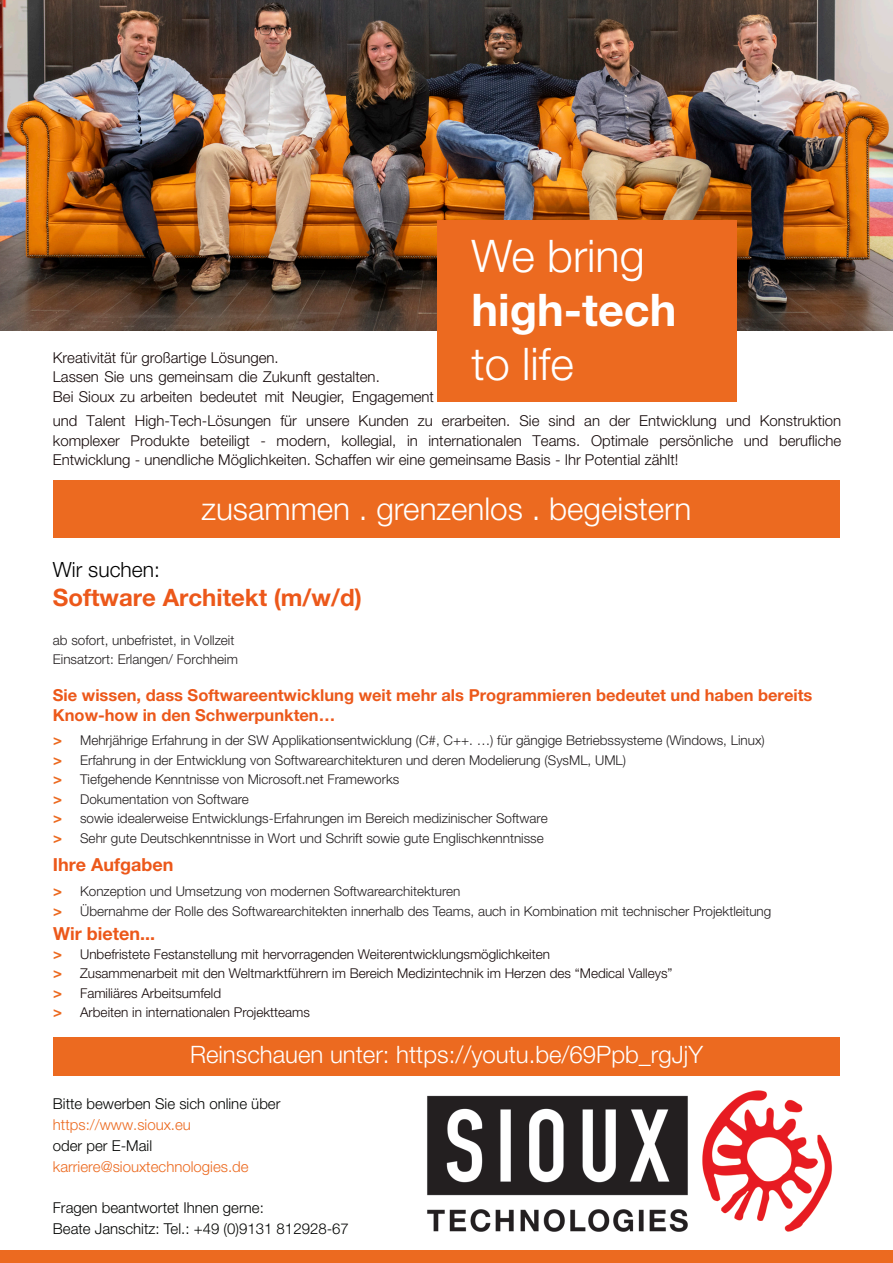
<style>
.page{position:relative;width:893px;height:1263px;background:#fff}
.page>*{position:absolute;margin:0;border:0;box-sizing:border-box;transform-origin:0 0}
.t1{font:700 45px/54px "Helvetica Neue LT Std";color:#fff}
.t2{font:300 45px "Helvetica Neue LT Std";color:#fff}
.t3{font:300 31.5px "Helvetica Neue LT Std";color:#fff}
.t4{font:300 24px "Helvetica Neue LT Std";color:#fff}
.t5{font:700 24px "Helvetica Neue LT Std";color:#ec581a}
.t6{font:300 21px "Helvetica Neue LT Std";color:#000}
.t7{font:700 18px "Helvetica Neue LT Std";color:#ec581a}
.t8{font:700 16.5px/19.8px "Helvetica Neue LT Std";color:#ec581a}
.t9{font:300 15px/18.5px "Helvetica Neue LT Std";color:#150909}
.t10{font:300 15px/20.9px "Helvetica Neue LT Std";color:#ec6a20}
.t11{font:300 15px/21.6px "Helvetica Neue LT Std";color:#040503}
.t12{font:300 13.5px/19.5px "Helvetica Neue LT Std";color:#231f20}
.t13{font:300 13.5px "Helvetica Neue LT Std";color:#150909}
.s1{font-weight:300}
.s2{font-weight:700;font-size:15px;color:#ec6a20}
.s3{color:#040503}
</style>
<div class="page">
<img style="left:0;top:0;width:893px;height:331px">
<div style="left:0;top:1250px;width:893px;height:13px;background:#ec6a20"></div>
<div style="left:438px;top:220px;width:299px;height:181px;background:#ec6a20"></div>
<div style="left:53px;top:480px;width:787px;height:58px;background:#ec6a20"></div>
<div style="left:53px;top:1037px;width:787px;height:38px;background:#ec6a20"></div>
<img style="left:427px;top:1090px;width:405px;height:142px">
<p class="t1" style="left:471px;top:228px;width:206px"><span class="s1">We bring </span>high-tech</p>
<p class="t2" style="left:471px;top:336px;width:104px">to life</p>
<p class="t9" style="left:53px;top:348px;width:328px">Kreativität für großartige Lösungen.<br>Lassen Sie uns gemeinsam die Zukunft gestalten.</p>
<p class="t9" style="left:53px;top:384px;width:790px;line-height:24px">Bei Sioux zu arbeiten bedeutet mit Neugier, Engagement<br>und Talent High-Tech-Lösungen für unsere Kunden zu erarbeiten. Sie sind an der Entwicklung und Konstruktion</p>
<p class="t9" style="left:53px;top:430px;width:790px;line-height:19.5px">komplexer Produkte beteiligt - modern, kollegial, in internationalen Teams. Optimale persönliche und berufliche<br>Entwicklung - unendliche Möglichkeiten. Schaffen wir eine gemeinsame Basis - Ihr Potential zählt!</p>
<p class="t3" style="left:201px;top:490px;width:492px">zusammen . grenzenlos . begeistern</p>
<p class="t6" style="left:53px;top:556px;width:108px">Wir suchen:</p>
<p class="t5" style="left:53px;top:582px;width:310px">Software Architekt (m/w/d)</p>
<p class="t12" style="left:53px;top:630px;width:187px">ab sofort, unbefristet, in Vollzeit<br>Einsatzort: Erlangen/ Forchheim</p>
<p class="t8" style="left:53px;top:685px;width:761px">Sie wissen, dass Softwareentwicklung weit mehr als Programmieren bedeutet und haben bereits<br>Know-how in den Schwerpunkten…</p>
<p class="t12" style="left:53px;top:730px;width:713px"><span class="s2">&gt;</span> Mehrjährige Erfahrung in der SW Applikationsentwicklung (C#, C++. …) für gängige Betriebssysteme (Windows, Linux) <span class="s2">&gt;</span> Erfahrung in der Entwicklung von Softwarearchitekturen und deren Modelierung (SysML, UML)<br><span class="s2">&gt;</span> Tiefgehende Kenntnisse von Microsoft.net Frameworks<br><span class="s2">&gt;</span> Dokumentation von Software<br><span class="s2">&gt;</span> sowie idealerweise Entwicklungs-Erfahrungen im Bereich medizinischer Software<br><span class="s2">&gt;</span> Sehr gute Deutschkenntnisse in Wort und Schrift sowie gute Englischkenntnisse</p>
<h3 class="t7" style="left:53px;top:853px;width:122px">Ihre Aufgaben</h3>
<p class="t12" style="left:53px;top:881px;width:720px"><span class="s2">&gt;</span> Konzeption und Umsetzung von modernen Softwarearchitekturen<br><span class="s2">&gt;</span> Übernahme der Rolle des Softwarearchitekten innerhalb des Teams, auch in Kombination mit technischer Projektleitung</p>
<p class="t7" style="left:53px;top:922px;width:103px">Wir bieten...</p>
<p class="t13" style="left:53px;top:946px;width:498px"><span class="s2">&gt;</span> Unbefristete Festanstellung mit hervorragenden Weiterentwicklungsmöglichkeiten</p>
<p class="t13" style="left:53px;top:965px;width:621px"><span class="s2">&gt;</span> Zusammenarbeit mit den Weltmarktführern im Bereich Medizintechnik im Herzen des “Medical Valleys”</p>
<p class="t13" style="left:53px;top:985px;width:170px"><span class="s2">&gt;</span> Familiäres Arbeitsumfeld</p>
<p class="t13" style="left:53px;top:1004px;width:258px"><span class="s2">&gt;</span> Arbeiten in internationalen Projektteams</p>
<p class="t4" style="left:190px;top:1039px;width:514px">Reinschauen unter: https://youtu.be/69Ppb_rgJjY</p>
<p class="t10" style="left:53px;top:1093px;width:229px"><span class="s3">Bitte bewerben Sie sich online über </span>https://www.sioux.eu<br><span class="s3">oder per E-Mail </span>karriere@siouxtechnologies.de</p>
<p class="t11" style="left:53px;top:1196px;width:297px">Fragen beantwortet Ihnen gerne:<br>Beate Janschitz: Tel.: +49 (0)9131 812928-67</p>
</div>
